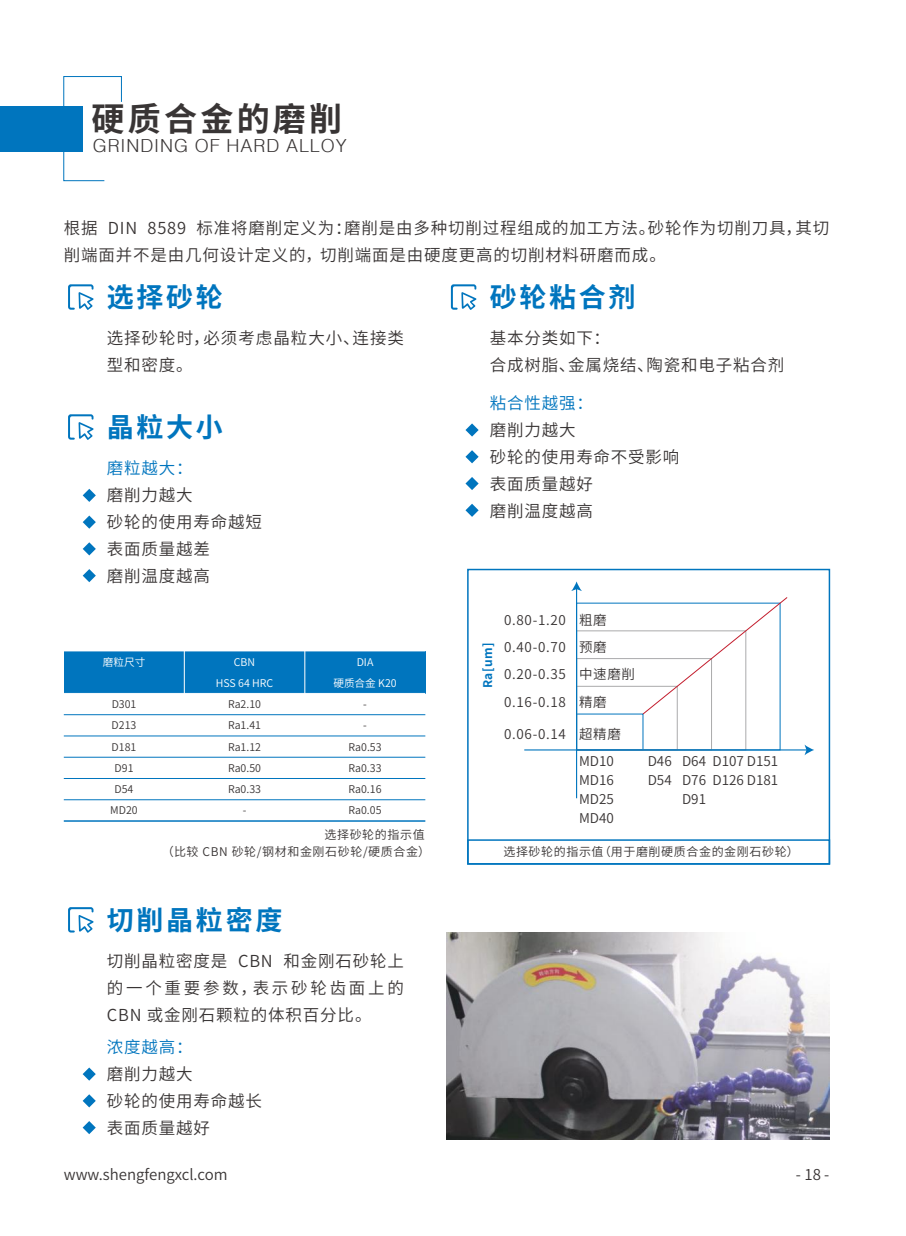
<style>
.page{position:relative;width:906px;height:1236px;background:#fff}
.page>*{position:absolute;margin:0;border:0;box-sizing:border-box;transform-origin:0 0}
.t1{font:700 33px "Source Han Sans CN";letter-spacing:.1em;color:#393535}
.t2{font:700 27px "Source Han Sans CN";letter-spacing:.1em;color:#0075be}
.t3{font:18px "CT Xi Yuan SJ";letter-spacing:.05em;color:#393535}
.t4{font:16.5px/27px "Source Han Sans CN";letter-spacing:.05em;color:#393535}
.t5{font:16.5px "Source Han Sans CN";letter-spacing:.05em;color:#0075be}
.t6{font:15px "Source Han Sans CN";color:#393535}
.t7{font:13.5px/19px "Source Han Sans CN";color:#393535}
.t8{font:12px/16.8px "Source Han Sans CN";letter-spacing:.05em;color:#393535}
.t9{font:700 12px "Source Han Sans CN";color:#0075be}
.t10{font:10.65px "Source Han Sans CN";color:#393535}
.t11{font:10.65px/21.3px "Source Han Sans CN";color:#fff;text-align:center}
</style>
<div class="page">
<div style="left:0;top:107px;width:82px;height:45px;background:#0075be"></div>
<svg style="left:63px;top:76px;width:59px;height:105px"></svg>
<svg style="left:68px;top:284px;width:26px;height:26px"></svg>
<svg style="left:68px;top:414px;width:26px;height:26px"></svg>
<svg style="left:451px;top:284px;width:25px;height:26px"></svg>
<svg style="left:83px;top:489px;width:13px;height:13px"></svg>
<svg style="left:83px;top:515px;width:13px;height:14px"></svg>
<svg style="left:83px;top:542px;width:13px;height:13px"></svg>
<svg style="left:83px;top:569px;width:13px;height:13px"></svg>
<svg style="left:465px;top:423px;width:13px;height:14px"></svg>
<svg style="left:465px;top:450px;width:13px;height:13px"></svg>
<svg style="left:465px;top:477px;width:13px;height:13px"></svg>
<svg style="left:465px;top:504px;width:13px;height:13px"></svg>
<svg style="left:68px;top:907px;width:26px;height:26px"></svg>
<svg style="left:83px;top:1067px;width:13px;height:14px"></svg>
<svg style="left:83px;top:1094px;width:13px;height:13px"></svg>
<svg style="left:83px;top:1121px;width:13px;height:13px"></svg>
<div style="left:576px;top:686px;width:101px;height:64px;border:1px solid #aaaaac"></div>
<svg style="left:642px;top:597px;width:146px;height:118px"></svg>
<hr style="left:524px;top:749px;width:283px;height:1px;background:#0075be">
<svg style="left:804px;top:745px;width:10px;height:10px"></svg>
<hr style="left:576px;top:588px;width:1px;height:210px;background:#0075be">
<svg style="left:571px;top:581px;width:11px;height:10px"></svg>
<div style="left:467px;top:569px;width:363px;height:296px;border:2px solid #0075be"></div>
<div style="left:467px;top:839px;width:363px;height:26px;border:2px solid #0075be"></div>
<div style="left:64px;top:651px;width:361px;height:42px;background:#0075be"></div>
<hr style="left:304px;top:651px;width:1px;height:170px;background:#fff">
<hr style="left:184px;top:651px;width:1px;height:170px;background:#fff">
<hr style="left:64px;top:820px;width:361px;height:2px;background:#0075be">
<hr style="left:64px;top:799px;width:361px;height:1px;background:#0075be">
<hr style="left:64px;top:778px;width:361px;height:1px;background:#0075be">
<hr style="left:64px;top:757px;width:361px;height:1px;background:#0075be">
<hr style="left:64px;top:735px;width:361px;height:1px;background:#0075be">
<hr style="left:64px;top:714px;width:361px;height:1px;background:#0075be">
<img style="left:446px;top:933px;width:383px;height:206px">
<h1 class="t1" style="left:91px;top:101px;width:252px">硬质合金的磨削</h1>
<p class="t3" style="left:93px;top:137px;width:255px">GRINDING OF HARD ALLOY</p>
<p class="t4" style="left:64px;top:215px;width:767px">根据 DIN 8589 标准将磨削定义为：磨削是由多种切削过程组成的加工方法。砂轮作为切削刀具，其切削端面并不是由几何设计定义的，切削端面是由硬度更高的切削材料研磨而成。</p>
<h2 class="t2" style="left:107px;top:282px;width:118px">选择砂轮</h2>
<p class="t4" style="left:107px;top:325px;width:299px">选择砂轮时，必须考虑晶粒大小、连接类型和密度。</p>
<h2 class="t2" style="left:489px;top:282px;width:147px">砂轮粘合剂</h2>
<p class="t4" style="left:489px;top:325px;width:296px">基本分类如下：<br>合成树脂、金属烧结、陶瓷和电子粘合剂</p>
<p class="t5" style="left:489px;top:394px;width:105px">粘合性越强：</p>
<p class="t4" style="left:489px;top:417px;width:191px">磨削力越大<br>砂轮的使用寿命不受影响表面质量越好<br>磨削温度越高</p>
<h2 class="t2" style="left:107px;top:412px;width:118px">晶粒大小</h2>
<p class="t5" style="left:107px;top:458px;width:87px">磨粒越大：</p>
<p class="t4" style="left:107px;top:482px;width:157px">磨削力越大<br>砂轮的使用寿命越短表面质量越差<br>磨削温度越高</p>
<p class="t11" style="left:103px;top:651px;width:44px">磨粒尺寸</p>
<p class="t10" style="left:112px;top:698px;width:26px">D301</p>
<p class="t11" style="left:216px;top:651px;width:59px">CBN<br>HSS 64 HRC</p>
<p class="t10" style="left:228px;top:698px;width:34px">Ra2.10</p>
<p class="t11" style="left:333px;top:651px;width:65px">DIA<br>硬质合金 K20</p>
<p class="t10" style="left:363px;top:698px;width:5px">-</p>
<p class="t10" style="left:112px;top:719px;width:26px">D213</p>
<p class="t10" style="left:228px;top:719px;width:34px">Ra1.41</p>
<p class="t10" style="left:363px;top:719px;width:5px">-</p>
<p class="t10" style="left:112px;top:741px;width:26px">D181</p>
<p class="t10" style="left:228px;top:741px;width:34px">Ra1.12</p>
<p class="t10" style="left:348px;top:741px;width:34px">Ra0.53</p>
<p class="t10" style="left:115px;top:762px;width:20px">D91</p>
<p class="t10" style="left:228px;top:762px;width:34px">Ra0.50</p>
<p class="t10" style="left:348px;top:762px;width:34px">Ra0.33</p>
<p class="t10" style="left:115px;top:783px;width:20px">D54</p>
<p class="t10" style="left:228px;top:783px;width:34px">Ra0.33</p>
<p class="t10" style="left:348px;top:783px;width:34px">Ra0.16</p>
<p class="t10" style="left:110px;top:804px;width:29px">MD20</p>
<p class="t10" style="left:243px;top:804px;width:5px">-</p>
<p class="t10" style="left:348px;top:804px;width:34px">Ra0.05</p>
<p class="t8" style="left:162px;top:826px;width:270px;text-indent:163px">选择砂轮的指示值（比较 CBN 砂轮/钢材和金刚石砂轮/硬质合金）</p>
<h2 class="t2" style="left:107px;top:905px;width:177px">切削晶粒密度</h2>
<p class="t4" style="left:107px;top:947px;width:299px;text-align:justify">切削晶粒密度是 CBN 和金刚石砂轮上的一个重要参数，表示砂轮齿面上的CBN 或金刚石颗粒的体积百分比。</p>
<p class="t5" style="left:107px;top:1038px;width:87px">浓度越高：</p>
<p class="t4" style="left:107px;top:1061px;width:157px">磨削力越大<br>砂轮的使用寿命越长表面质量越好</p>
<p class="t9" style="left:481px;top:688px;width:48px;rotate:-90deg">Ra[um]</p>
<p class="t7" style="left:504px;top:610px;width:63px">0.80-1.20</p>
<p class="t7" style="left:579px;top:610px;width:29px">粗磨</p>
<p class="t7" style="left:504px;top:638px;width:63px">0.40-0.70</p>
<p class="t7" style="left:579px;top:638px;width:29px">预磨</p>
<p class="t7" style="left:504px;top:665px;width:63px">0.20-0.35</p>
<p class="t7" style="left:579px;top:665px;width:58px">中速磨削</p>
<p class="t7" style="left:504px;top:693px;width:63px">0.16-0.18</p>
<p class="t7" style="left:579px;top:693px;width:29px">精磨</p>
<p class="t7" style="left:504px;top:724px;width:63px">0.06-0.14</p>
<p class="t7" style="left:579px;top:720px;width:43px;line-height:27.3px">超精磨<br>MD10</p>
<p class="t7" style="left:579px;top:771px;width:36px">MD16<br>MD25</p>
<p class="t7" style="left:648px;top:752px;width:26px">D46<br>D54</p>
<p class="t7" style="left:682px;top:752px;width:26px;text-align:justify">D64<br>D76<br>D91</p>
<p class="t7" style="left:712px;top:752px;width:67px">D107 D151<br>D126 D181</p>
<p class="t7" style="left:579px;top:809px;width:36px">MD40</p>
<p class="t8" style="left:503px;top:843px;width:297px">选择砂轮的指示值（用于磨削硬质合金的金刚石砂轮）</p>
<p class="t6" style="left:64px;top:1166px;width:165px">www.shengfengxcl.com</p>
<p class="t6" style="left:796px;top:1166px;width:35px">- 18 -</p>
</div>
